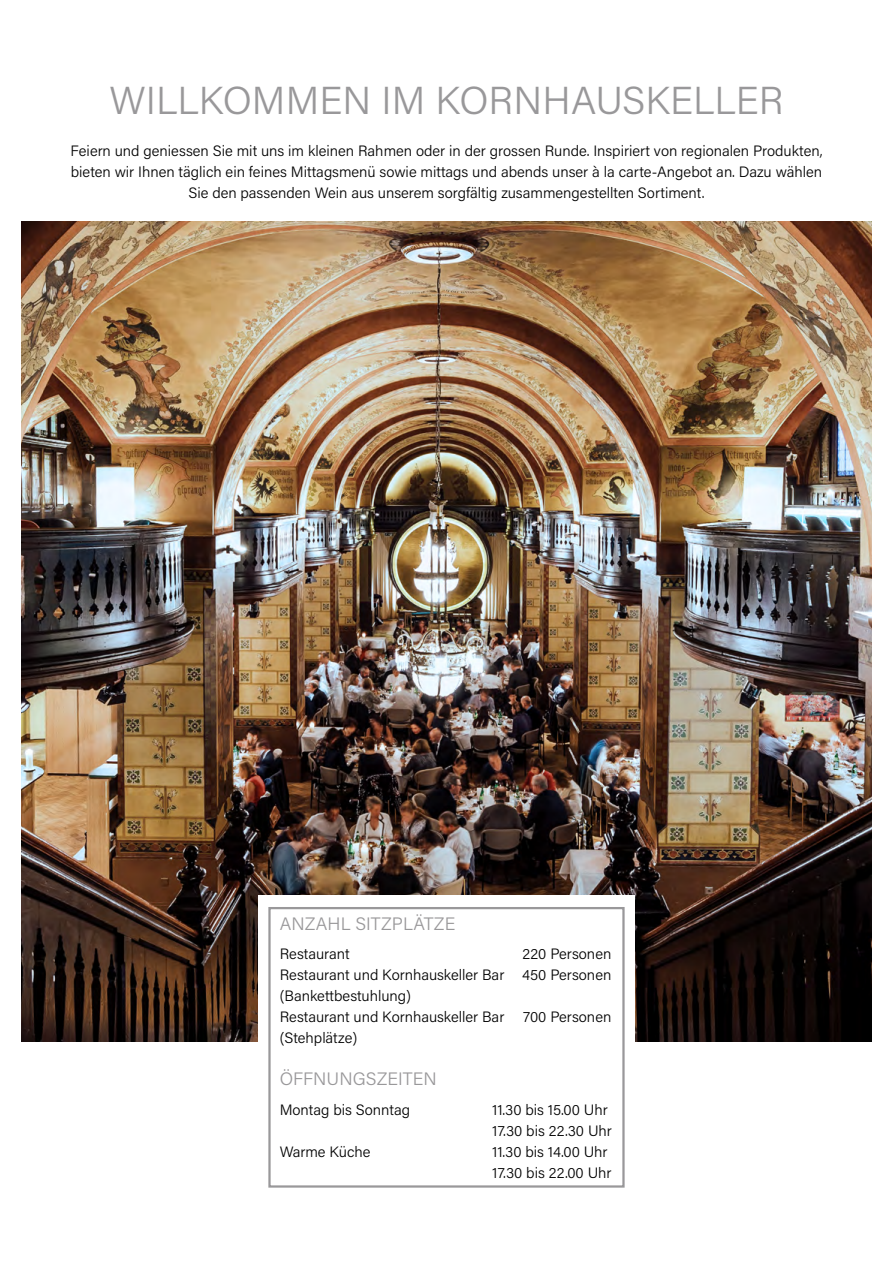
<style>
.page{position:relative;width:893px;height:1263px;background:#fff}
.page>*{position:absolute;margin:0;border:0;box-sizing:border-box;transform-origin:0 0}
.t1{font:300 39px "Acumin Pro";color:#99989a}
.t2{font:300 18px "Acumin Pro";letter-spacing:.005em;color:#99989a}
.t3{font:300 15px/21px "Acumin Pro";color:#000}
</style>
<div class="page">
<img style="left:21px;top:221px;width:851px;height:821px">
<div style="left:258px;top:895px;width:377px;height:304px;background:#fff"></div>
<div style="left:268px;top:907px;width:357px;height:280px;border:2px solid #99989a"></div>
<h1 class="t1" style="left:109px;top:73px;width:676px">WILLKOMMEN IM KORNHAUSKELLER</h1>
<p class="t3" style="left:70px;top:139px;width:753px;text-align:center">Feiern und geniessen Sie mit uns im kleinen Rahmen oder in der grossen Runde. Inspiriert von regionalen Produkten, bieten wir Ihnen täglich ein feines Mittagsmenü sowie mittags und abends unser à la carte-Angebot an. Dazu wählen<br>Sie den passenden Wein aus unserem sorgfältig zusammengestellten Sortiment.</p>
<p class="t2" style="left:280px;top:911px;width:177px">ANZAHL SITZPLÄTZE</p>
<p class="t3" style="left:280px;top:943px;width:71px">Restaurant</p>
<p class="t3" style="left:280px;top:943px;width:333px;text-indent:243px">220 Personen<br>Restaurant und Kornhauskeller Bar 450 Personen (Bankettbestuhlung)<br>Restaurant und Kornhauskeller Bar 700 Personen (Stehplätze)</p>
<p class="t2" style="left:280px;top:1067px;width:159px">ÖFFNUNGSZEITEN</p>
<p class="t3" style="left:280px;top:1098px;width:132px">Montag bis Sonntag</p>
<p class="t3" style="left:492px;top:1098px;width:121px">11.30 bis 15.00 Uhr<br>17.30 bis 22.30 Uhr</p>
<p class="t3" style="left:280px;top:1140px;width:92px">Warme Küche</p>
<p class="t3" style="left:492px;top:1140px;width:121px">11.30 bis 14.00 Uhr<br>17.30 bis 22.00 Uhr</p>
</div>
